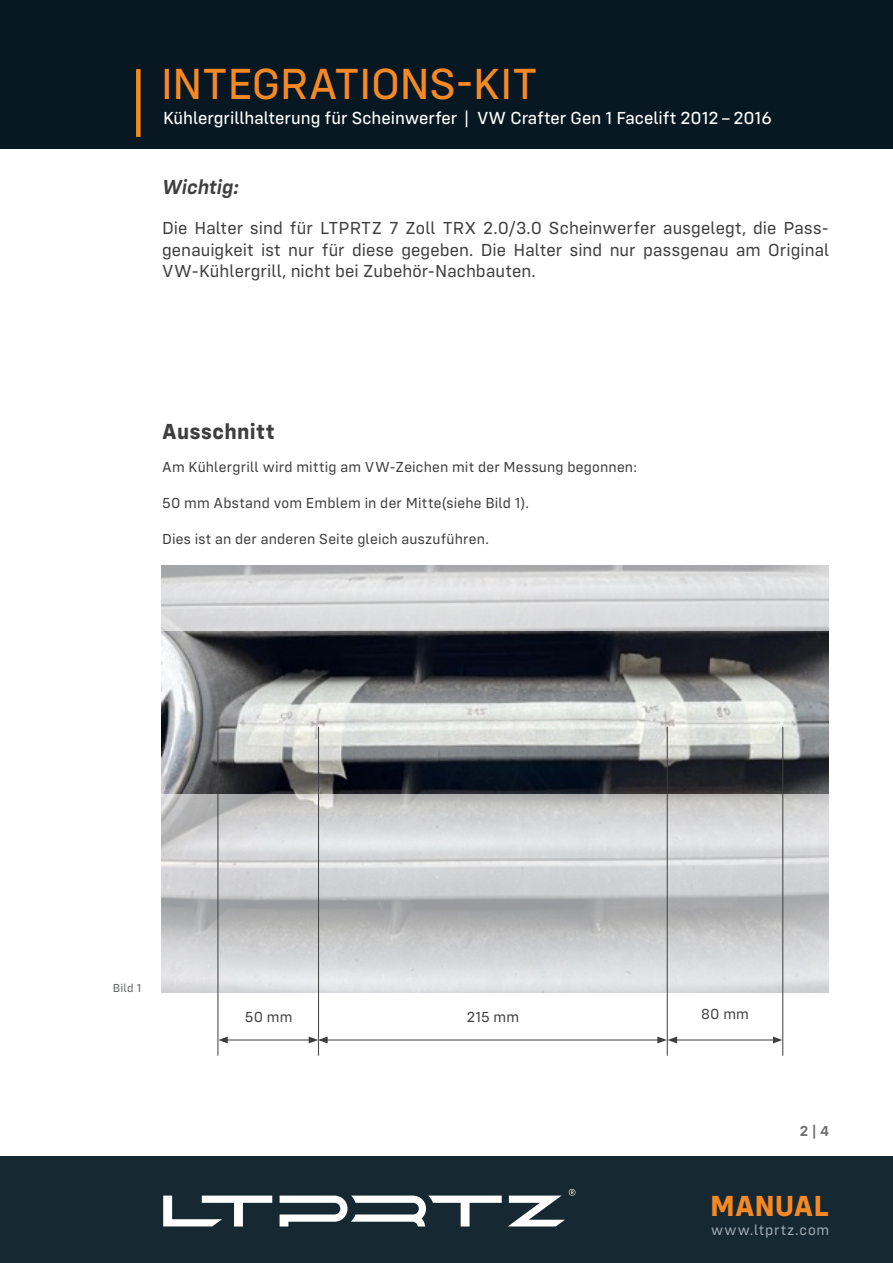
<style>
.page{position:relative;width:893px;height:1263px;background:#fff}
.page>*{position:absolute;margin:0;border:0;box-sizing:border-box;transform-origin:0 0}
.t1{font:45px "Config Text";letter-spacing:-.01em;color:#f68923}
.t2{font:700 30px "Config";color:#f68923}
.t3{font:700 22.5px "Config";letter-spacing:.015em;color:#3e3e3f}
.t4{font:italic 600 21px "Config";letter-spacing:-.005em;color:#3e3e3f}
.t5{font:18px/21.6px "Config";color:#3e3e3f;text-align:justify}
.t6{font:18px "Config Text";color:#fff}
.t7{font:15px "Config";letter-spacing:.015em;color:#3e3e3f}
.t8{font:15px "Config";letter-spacing:.055em;color:#a0acb4}
.t9{font:600 15px "Config";color:#6c6d70}
.t10{font:12px "Config Text";color:#6c6d70}
</style>
<div class="page">
<div style="left:0;top:1157px;width:893px;height:106px;background:#162831"></div>
<div style="left:0;top:0;width:893px;height:149px;background:#071822"></div>
<div style="left:136px;top:69px;width:5px;height:68px;background:#f68923"></div>
<svg style="left:163px;top:1189px;width:412px;height:37px"></svg>
<img style="left:162px;top:566px;width:667px;height:426px">
<img style="left:162px;top:631px;width:667px;height:162px">
<hr style="left:225px;top:1039px;width:86px;height:1px;background:#3e3e3f">
<svg style="left:219px;top:1036px;width:9px;height:7px"></svg>
<hr style="left:325px;top:1039px;width:335px;height:1px;background:#3e3e3f">
<svg style="left:309px;top:1036px;width:19px;height:7px"></svg>
<hr style="left:675px;top:1039px;width:100px;height:1px;background:#3e3e3f">
<svg style="left:657px;top:1036px;width:20px;height:7px"></svg>
<svg style="left:773px;top:1036px;width:9px;height:7px"></svg>
<hr style="left:218px;top:727px;width:1px;height:329px;background:#3e3e3f">
<hr style="left:318px;top:727px;width:1px;height:329px;background:#3e3e3f">
<hr style="left:667px;top:727px;width:1px;height:329px;background:#3e3e3f">
<hr style="left:782px;top:727px;width:1px;height:329px;background:#3e3e3f">
<h1 class="t1" style="left:161px;top:58px;width:378px">INTEGRATIONS-KIT</h1>
<p class="t6" style="left:163px;top:107px;width:610px">Kühlergrillhalterung für Scheinwerfer | VW Crafter Gen 1 Facelift 2012–2016</p>
<p class="t4" style="left:162px;top:175px;width:78px">Wichtig:</p>
<p class="t5" style="left:162px;top:217px;width:669px">Die Halter sind für LTPRTZ 7 Zoll TRX 2.0/3.0 Scheinwerfer ausgelegt, die Pass&shy;genauigkeit ist nur für diese gegeben. Die Halter sind nur passgenau am Original VW-Kühlergrill, nicht bei Zubehör-Nachbauten.</p>
<p class="t3" style="left:162px;top:418px;width:114px">Ausschnitt</p>
<p class="t7" style="left:162px;top:459px;width:476px">Am Kühlergrill wird mittig am VW-Zeichen mit der Messung begonnen:</p>
<p class="t7" style="left:162px;top:495px;width:368px">50 mm Abstand vom Emblem in der Mitte(siehe Bild 1).</p>
<p class="t7" style="left:162px;top:531px;width:328px">Dies ist an der anderen Seite gleich auszuführen.</p>
<p class="t10" style="left:113px;top:981px;width:30px">Bild 1</p>
<p class="t7" style="left:245px;top:1008px;width:49px">50 mm</p>
<p class="t7" style="left:467px;top:1008px;width:54px">215 mm</p>
<p class="t7" style="left:701px;top:1005px;width:49px">80 mm</p>
<p class="t9" style="left:800px;top:1122px;width:31px">2 | 4</p>
<h2 class="t2" style="left:710px;top:1188px;width:121px">MANUAL</h2>
<p class="t8" style="left:711px;top:1221px;width:119px">www.ltprtz.com</p>
</div>
